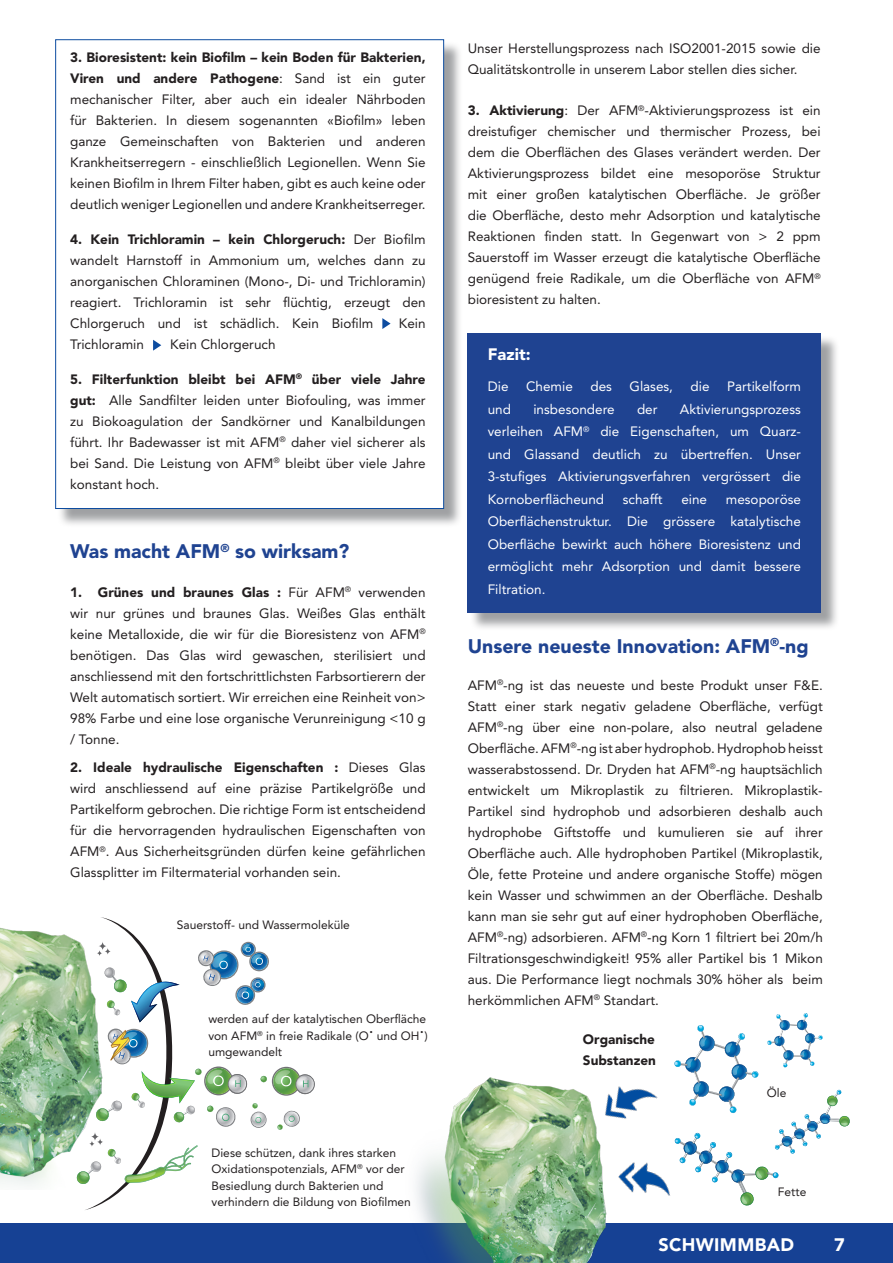
<style>
.page{position:relative;width:893px;height:1263px;background:#fff}
.page>*{position:absolute;margin:0;border:0;box-sizing:border-box;transform-origin:0 0}
.Absatzformat_1{font:900 19.5px "Avenir";color:#1f4391}
.t1{font:900 18px "Avenir";letter-spacing:.02em;color:#fff}
.Absatzformat_1-2{font:900 16.5px "Avenir";color:#fff}
.Absatzformat_s1{font:13.5px/21px "Avenir";color:#231f20;text-align:justify}
.Absatzformat_1-3{font:13.5px/21px "Avenir";color:#231f20;text-align:justify}
.Absatzformat_1-4{font:13.5px/22.5px "Avenir";color:#fff;text-align:justify}
.t2{font:900 13.5px/21px "Avenir";color:#231f20}
.t3{font:12px/16.5px "Avenir";color:#231f20}
.s1{font-weight:900}
</style>
<div class="page">
<div style="left:0;top:1223px;width:893px;height:40px;background:#164194"></div>
<img style="left:0;top:927px;width:76px;height:259px">
<svg style="left:76px;top:917px;width:239px;height:293px"></svg>
<img style="left:416px;top:1077px;width:191px;height:186px">
<img style="left:587px;top:1077px;width:71px;height:66px">
<img style="left:607px;top:1140px;width:64px;height:56px">
<svg style="left:674px;top:1013px;width:176px;height:193px"></svg>
<div style="left:58px;top:42px;width:405px;height:486px;background:#808285;opacity:.75"></div>
<div style="left:55px;top:39px;width:389px;height:470px;background:#fff;border:1px solid #0d4ca0"></div>
<svg style="left:153px;top:340px;width:8px;height:11px"></svg>
<svg style="left:382px;top:318px;width:9px;height:11px"></svg>
<div style="left:470px;top:335px;width:370px;height:296px;background:#808285;opacity:.75"></div>
<div style="left:468px;top:333px;width:353px;height:279px;background:#1f4391"></div>
<p class="Absatzformat_s1" style="left:70px;top:47px;width:357px"><span class="s1">3. Bioresistent: kein Biofilm – kein Boden für Bakterien, Viren und andere Pathogene</span>: Sand ist ein guter mechanischer Filter, aber auch ein idealer Nährboden für Bakterien. In diesem sogenannten «Biofilm» leben ganze Gemeinschaften von Bakterien und anderen Krankheitserregern - einschließlich Legionellen. Wenn Sie keinen Biofilm in Ihrem Filter haben, gibt es auch keine oder deutlich weniger Legionellen und andere Krankheitserreger.</p>
<p class="Absatzformat_s1" style="left:70px;top:229px;width:357px"><span class="s1">4. Kein Trichloramin – kein Chlorgeruch:</span> Der Biofilm wandelt Harnstoff in Ammonium um, welches dann zu anorganischen Chloraminen (Mono-, Di- und Trichloramin) reagiert. Trichloramin ist sehr flüchtig, erzeugt den Chlorgeruch und ist schädlich. Kein Biofilm</p>
<p class="Absatzformat_s1" style="left:399px;top:313px;width:28px">Kein</p>
<p class="Absatzformat_s1" style="left:70px;top:334px;width:75px">Trichloramin</p>
<p class="Absatzformat_s1" style="left:170px;top:334px;width:107px">Kein Chlorgeruch</p>
<p class="Absatzformat_1-3" style="left:70px;top:368px;width:357px"><span class="s1">5. Filterfunktion bleibt bei AFM</span><sup>®</sup> <span class="s1">über viele Jahre gut:</span> Alle Sandfilter leiden unter Biofouling, was immer zu Biokoagulation der Sandkörner und Kanalbildungen führt. Ihr Badewasser ist mit AFM<sup>®</sup> daher viel sicherer als bei Sand. Die Leistung von AFM<sup>®</sup> bleibt über viele Jahre konstant hoch.</p>
<p class="Absatzformat_1" style="left:70px;top:539px;width:281px">Was macht AFM<sup>®</sup> so wirksam?</p>
<p class="Absatzformat_s1" style="left:70px;top:582px;width:357px"><span class="s1">1. Grünes und braunes Glas :</span> Für AFM<sup>®</sup> verwenden wir nur grünes und braunes Glas. Weißes Glas enthält keine Metalloxide, die wir für die Bioresistenz von AFM<sup>® </sup>benötigen. Das Glas wird gewaschen, sterilisiert und anschliessend mit den fortschrittlichsten Farbsortierern der Welt automatisch sortiert. Wir erreichen eine Reinheit von&gt; 98% Farbe und eine lose organische Verunreinigung &lt;10 g / Tonne.</p>
<p class="Absatzformat_s1" style="left:70px;top:757px;width:357px"><span class="s1">2. Ideale hydraulische Eigenschaften :</span> Dieses Glas wird anschliessend auf eine präzise Partikelgröße und Partikelform gebrochen. Die richtige Form ist entscheidend für die hervorragenden hydraulischen Eigenschaften von AFM<sup>®</sup>. Aus Sicherheitsgründen dürfen keine gefährlichen Glassplitter im Filtermaterial vorhanden sein.</p>
<p class="t3" style="left:177px;top:916px;width:175px">Sauerstoff- und Wassermoleküle</p>
<p class="t3" style="left:208px;top:1011px;width:221px">werden auf der katalytischen Oberfläche von AFM<sup>®</sup> in freie Radikale (O<sup>.</sup> und OH<sup>.</sup>)</p>
<p class="t3" style="left:208px;top:1044px;width:75px">umgewandelt</p>
<p class="t3" style="left:212px;top:1144px;width:186px">Diese schützen, dank ihres starken</p>
<p class="t3" style="left:212px;top:1161px;width:201px">Oxidationspotenzials, AFM<sup>®</sup> vor der<br>Besiedlung durch Bakterien und verhindern die Bildung von Biofilmen</p>
<p class="Absatzformat_s1" style="left:468px;top:38px;width:354px">Unser Herstellungsprozess nach ISO2001-2015 sowie die<br>Qualitätskontrolle in unserem Labor stellen dies sicher.</p>
<p class="Absatzformat_s1" style="left:468px;top:100px;width:354px"><span class="s1">3. Aktivierung</span>: Der AFM<sup>®</sup>-Aktivierungsprozess ist ein dreistufiger chemischer und thermischer Prozess, bei dem die Oberflächen des Glases verändert werden. Der Aktivierungsprozess bildet eine mesoporöse Struktur mit einer großen katalytischen Oberfläche. Je größer die Oberfläche, desto mehr Adsorption und katalytische Reaktionen finden statt. In Gegenwart von &gt; 2 ppm Sauerstoff im Wasser erzeugt die katalytische Oberfläche genügend freie Radikale, um die Oberfläche von AFM<sup>® </sup>bioresistent zu halten.</p>
<p class="Absatzformat_1-2" style="left:488px;top:345px;width:44px">Fazit:</p>
<p class="Absatzformat_1-4" style="left:488px;top:375px;width:22px">Die</p>
<p class="Absatzformat_1-4" style="left:526px;top:375px;width:48px">Chemie</p>
<p class="Absatzformat_1-4" style="left:590px;top:375px;width:23px">des</p>
<p class="Absatzformat_1-4" style="left:629px;top:375px;width:45px">Glases,</p>
<p class="Absatzformat_1-4" style="left:691px;top:375px;width:20px">die</p>
<p class="Absatzformat_1-4" style="left:727px;top:375px;width:75px">Partikelform</p>
<p class="Absatzformat_1-4" style="left:488px;top:398px;width:25px">und</p>
<p class="Absatzformat_1-4" style="left:533px;top:398px;width:83px">insbesondere</p>
<p class="Absatzformat_1-4" style="left:637px;top:398px;width:22px">der</p>
<p class="Absatzformat_1-4" style="left:488px;top:398px;width:315px;text-indent:192px">Aktivierungsprozess verleihen AFM<sup>®</sup> die Eigenschaften, um Quarz&shy;und Glassand deutlich zu übertreffen. Unser 3-stufiges Aktivierungsverfahren vergrössert die Kornoberflächeund</p>
<p class="Absatzformat_1-4" style="left:623px;top:488px;width:41px">schafft</p>
<p class="Absatzformat_1-4" style="left:681px;top:488px;width:27px">eine</p>
<p class="Absatzformat_1-4" style="left:488px;top:488px;width:315px;text-indent:238px">mesoporöse Oberflächenstruktur. Die grössere katalytische Oberfläche bewirkt auch höhere Bioresistenz und ermöglicht mehr Adsorption und damit bessere Filtration.</p>
<p class="Absatzformat_1" style="left:468px;top:634px;width:342px">Unsere neueste Innovation: AFM<sup>®</sup>-ng</p>
<p class="Absatzformat_1-3" style="left:468px;top:674px;width:357px">AFM<sup>®</sup>-ng ist das neueste und beste Produkt unser F&amp;E.<br>Statt einer stark negativ geladene Oberfläche, verfügt AFM<sup>®</sup>-ng über eine non-polare, also neutral geladene Oberfläche. AFM<sup>®</sup>-ng ist aber hydrophob. Hydrophob heisst wasserabstossend. Dr. Dryden hat AFM<sup>®</sup>-ng hauptsächlich entwickelt um Mikroplastik zu filtrieren. Mikroplastik-Partikel sind hydrophob und adsorbieren deshalb auch hydrophobe Giftstoffe und kumulieren sie auf ihrer Oberfläche auch. Alle hydrophoben Partikel (Mikroplastik, Öle, fette Proteine und andere organische Stoffe) mögen kein Wasser und schwimmen an der Oberfläche. Deshalb kann man sie sehr gut auf einer hydrophoben Oberfläche, AFM<sup>®</sup>-ng) adsorbieren. AFM<sup>®</sup>-ng Korn 1 filtriert bei 20m/h Filtrationsgeschwindigkeit! 95% aller Partikel bis 1 Mikon aus. Die Performance liegt nochmals 30% höher als beim herkömmlichen AFM<sup>®</sup> Standart.</p>
<p class="t2" style="left:583px;top:1028px;width:74px">Organische<br>Substanzen</p>
<p class="t3" style="left:767px;top:1085px;width:21px">Öle</p>
<p class="t3" style="left:778px;top:1183px;width:30px">Fette</p>
<p class="t1" style="left:658px;top:1234px;width:137px">SCHWIMMBAD</p>
<p class="t1" style="left:834px;top:1234px;width:12px">7</p>
</div>
